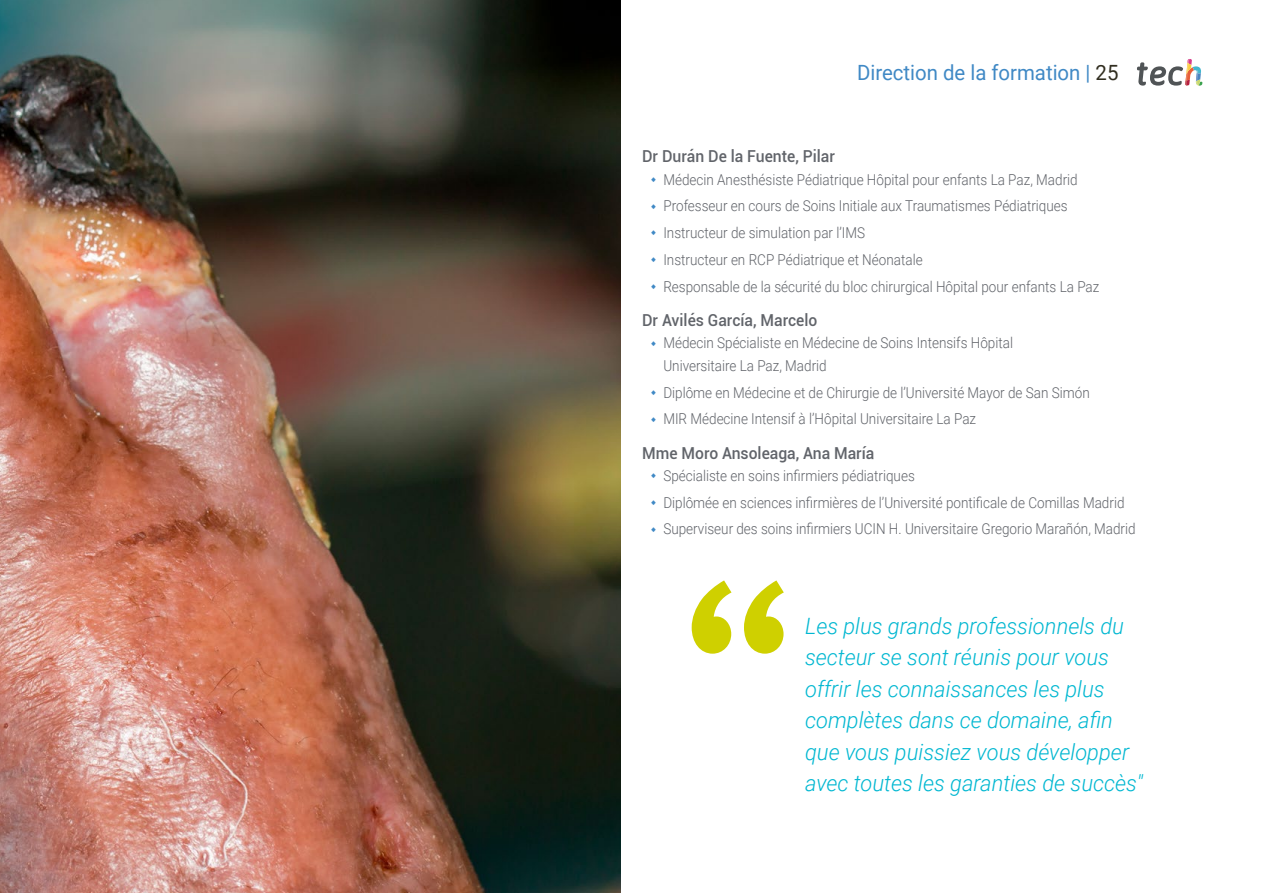
<style>
.page{position:relative;width:1263px;height:893px;background:#fff}
.page>*{position:absolute;margin:0;border:0;box-sizing:border-box;transform-origin:0 0}
.t1{font:italic 300 22.5px/31.5px "Roboto";color:#00b7d1}
.t2{font:21px "Roboto";color:#4089c5}
.t3{font:500 16.5px "Roboto";color:#61646a;scale:.95 1}
.t4{font:300 15px/26.7px "Roboto";color:#61646a;scale:.9 1}
.s1{color:#312e20}
</style>
<div class="page">
<svg style="left:1137px;top:59px;width:65px;height:27px"></svg>
<img style="left:0;top:0;width:621px;height:893px">
<svg style="left:692px;top:580px;width:92px;height:74px"></svg>
<h2 class="t2" style="left:857px;top:57px;width:263px">Direction de la formation | <span class="s1">25</span></h2>
<p class="t3" style="left:642px;top:145px;width:204px">Dr Durán De la Fuente, Pilar</p>
<p class="t4" style="left:663px;top:165px;width:486px">Médecin Anesthésiste Pédiatrique Hôpital pour enfants La Paz, Madrid Professeur en cours de Soins Initiale aux Traumatismes Pédiatriques Instructeur de simulation par l’IMS<br>Instructeur en RCP Pédiatrique et Néonatale<br>Responsable de la sécurité du bloc chirurgical Hôpital pour enfants La Paz</p>
<p class="t3" style="left:642px;top:308px;width:186px">Dr Avilés García, Marcelo</p>
<p class="t4" style="left:663px;top:331px;width:390px;line-height:22.5px">Médecin Spécialiste en Médecine de Soins Intensifs Hôpital<br>Universitaire La Paz, Madrid</p>
<p class="t4" style="left:663px;top:378px;width:475px">Diplôme en Médecine et de Chirurgie de l’Université Mayor de San Simón<br>MIR Médecine Intensif à l’Hôpital Universitaire La Paz</p>
<p class="t3" style="left:642px;top:441px;width:246px">Mme Moro Ansoleaga, Ana María</p>
<p class="t4" style="left:663px;top:462px;width:526px">Spécialiste en soins infirmiers pédiatriques<br>Diplômée en sciences infirmières de l’Université pontificale de Comillas Madrid<br>Superviseur des soins infirmiers UCIN H. Universitaire Gregorio Marañón, Madrid</p>
<h1 class="t1" style="left:805px;top:609px;width:340px">Les plus grands professionnels du secteur se sont réunis pour vous offrir les connaissances les plus complètes dans ce domaine, afin que vous puissiez vous développer avec toutes les garanties de succès"</h1>
</div>
